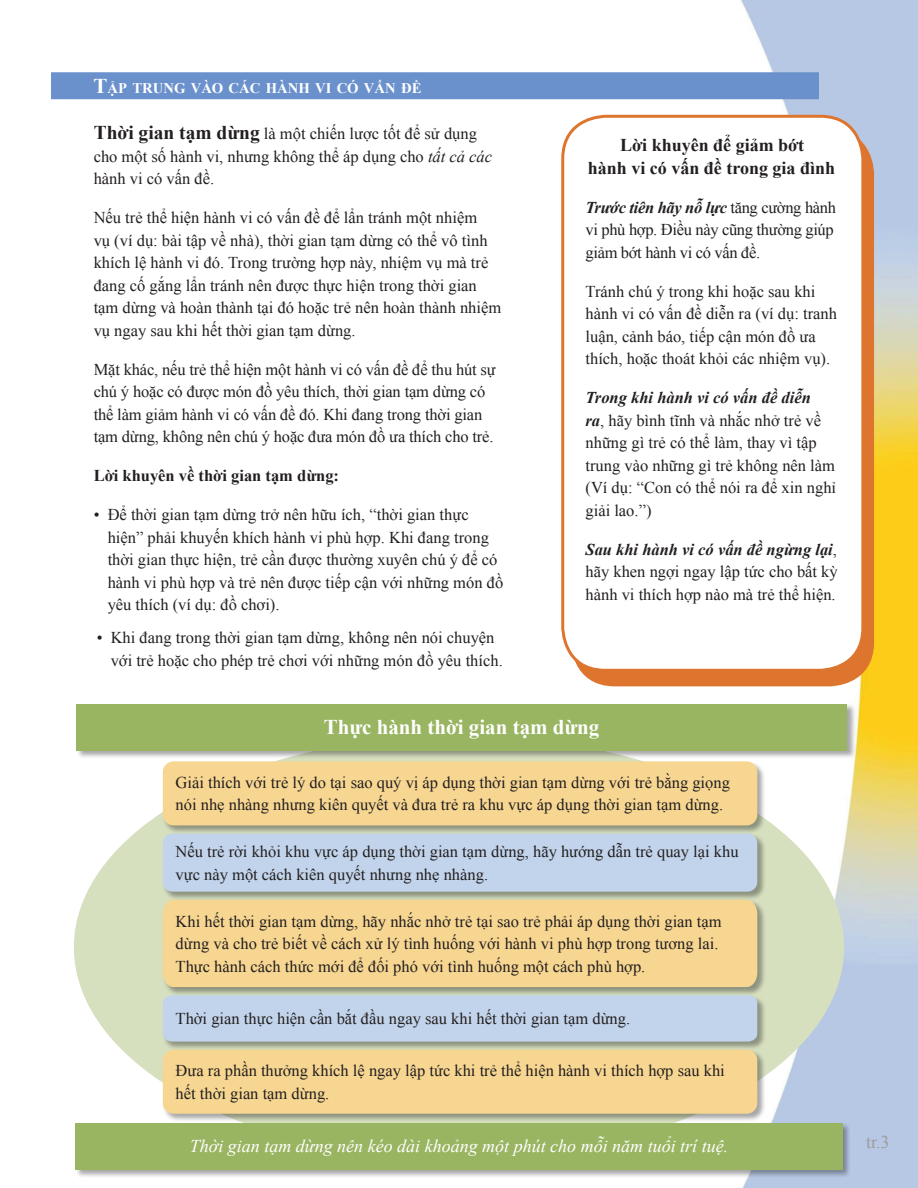
<style>
.page{position:relative;width:918px;height:1188px;background:#fff}
.page>*{position:absolute;margin:0;border:0;box-sizing:border-box;transform-origin:0 0}
.Bodd{font:700 21px "Times New Roman";color:#fff}
.Bodd_12{font:italic 18px "Times New Roman";color:#fff}
.Bodd-2{font:700 18px/22.5px "Times New Roman";color:#231f20;text-align:center}
.t1{font:18px "Times New Roman";color:#9d9c9c}
.Bodd-3{font:16.5px/22.5px "Times New Roman";color:#231f20}
.Bodd_Bull{font:16.5px/22.5px "Times New Roman";color:#231f20}
.Bodd-4{font:16.5px/22.5px "Times New Roman";letter-spacing:-.02em;color:#231f20}
.Bodd-5{font:700 16.5px "Times New Roman";color:#231f20}
.Subti_1{font:700 14.7px "Times New Roman";color:#fff}
.s1{font-size:21px}
.s2{font-weight:700;font-size:19.5px}
.s3{font-style:italic}
.s4{font-weight:700;font-style:italic}
</style>
<div class="page">
<img style="left:51px;top:0;width:867px;height:1188px">
<div style="left:74px;top:735px;width:770px;height:424px;background:#d6e0bf;border-radius:50%"></div>
<div style="left:572px;top:131px;width:301px;height:554px;background:#de752e;border-radius:43px"></div>
<div style="left:51px;top:72px;width:768px;height:27px;background:#6b91cc"></div>
<div style="left:563px;top:116px;width:300px;height:554px;background:#fff;border-radius:43px"></div>
<div style="left:561px;top:115px;width:303px;height:557px;border:3px solid #de752e;border-radius:43px"></div>
<div style="left:162px;top:761px;width:604px;height:73px;background:#231f20;opacity:.4"></div>
<div style="left:163px;top:761px;width:594px;height:64px;background:#f7d691;border-radius:11px"></div>
<div style="left:162px;top:1049px;width:604px;height:74px;background:#231f20;opacity:.4"></div>
<div style="left:163px;top:1050px;width:594px;height:64px;background:#f7d691;border-radius:11px"></div>
<div style="left:162px;top:899px;width:604px;height:97px;background:#231f20;opacity:.4"></div>
<div style="left:163px;top:901px;width:594px;height:86px;background:#f7d691"></div>
<div style="left:162px;top:833px;width:604px;height:68px;background:#231f20;opacity:.4"></div>
<div style="left:163px;top:834px;width:594px;height:58px;background:#c2d4eb;border-radius:10px"></div>
<div style="left:162px;top:995px;width:604px;height:55px;background:#231f20;opacity:.4"></div>
<div style="left:163px;top:995px;width:594px;height:47px;background:#c2d4eb"></div>
<div style="left:76px;top:704px;width:780px;height:55px;background:#231f20;opacity:.4"></div>
<div style="left:77px;top:704px;width:770px;height:46px;background:#99b561"></div>
<div style="left:75px;top:1122px;width:777px;height:56px;background:#231f20;opacity:.4"></div>
<div style="left:75px;top:1123px;width:768px;height:46px;background:#99b561"></div>
<p class="Subti_1" style="left:94px;top:78px;width:329px"><span class="s1">T</span>ẬP TRUNG VÀO CÁC HÀNH VI CÓ VẤN ĐỀ</p>
<p class="Bodd-3" style="left:94px;top:122px;width:400px"><span class="s2">Thời gian tạm dừng</span> là một chiến lược tốt để sử dụng cho một số hành vi, nhưng không thể áp dụng cho <span class="s3">tất cả các </span>hành vi có vấn đề.</p>
<p class="Bodd-3" style="left:94px;top:206px;width:409px">Nếu trẻ thể hiện hành vi có vấn đề để lẩn tránh một nhiệm<br>vụ (ví dụ: bài tập về nhà), thời gian tạm dừng có thể vô tình khích lệ hành vi đó. Trong trường hợp này, nhiệm vụ mà trẻ đang cố gắng lẩn tránh nên được thực hiện trong thời gian tạm dừng và hoàn thành tại đó hoặc trẻ nên hoàn thành nhiệm vụ ngay sau khi hết thời gian tạm dừng.</p>
<p class="Bodd-3" style="left:94px;top:358px;width:404px">Mặt khác, nếu trẻ thể hiện một hành vi có vấn đề để thu hút sự chú ý hoặc có được món đồ yêu thích, thời gian tạm dừng có thể làm giảm hành vi có vấn đề đó. Khi đang trong thời gian tạm dừng, không nên chú ý hoặc đưa món đồ ưa thích cho trẻ.</p>
<p class="Bodd-5" style="left:94px;top:464px;width:247px">Lời khuyên về thời gian tạm dừng:</p>
<p class="Bodd_Bull" style="left:108px;top:503px;width:397px;text-indent:-14px">• Để thời gian tạm dừng trở nên hữu ích, “thời gian thực hiện” phải khuyến khích hành vi phù hợp. Khi đang trong thời gian thực hiện, trẻ cần được thường xuyên chú ý để có hành vi phù hợp và trẻ nên được tiếp cận với những món đồ yêu thích (ví dụ: đồ chơi).</p>
<p class="Bodd_Bull" style="left:111px;top:626px;width:394px;text-indent:-14px">• Khi đang trong thời gian tạm dừng, không nên nói chuyện với trẻ hoặc cho phép trẻ chơi với những món đồ yêu thích.</p>
<p class="Bodd-2" style="left:588px;top:134px;width:249px">Lời khuyên để giảm bớt<br>hành vi có vấn đề trong gia đình</p>
<p class="Bodd-4" style="left:586px;top:196px;width:252px"><span class="s4">Trước tiên hãy nỗ lực</span> tăng cường hành vi phù hợp. Điều này cũng thường giúp giảm bớt hành vi có vấn đề.</p>
<p class="Bodd-3" style="left:586px;top:280px;width:253px">Tránh chú ý trong khi hoặc sau khi hành vi có vấn đề diễn ra (ví dụ: tranh luận, cảnh báo, tiếp cận món đồ ưa thích, hoặc thoát khỏi các nhiệm vụ).</p>
<p class="Bodd-3" style="left:586px;top:386px;width:252px"><span class="s4">Trong khi hành vi có vấn đề diễn<br>ra</span>, hãy bình tĩnh và nhắc nhở trẻ về những gì trẻ có thể làm, thay vì tập trung vào những gì trẻ không nên làm (Ví dụ: “Con có thể nói ra để xin nghỉ giải lao.”)</p>
<p class="Bodd-3" style="left:586px;top:538px;width:254px;text-align:justify"><span class="s4">Sau khi hành vi có vấn đề ngừng lại</span>, hãy khen ngợi ngay lập tức cho bất kỳ hành vi thích hợp nào mà trẻ thể hiện.</p>
<p class="Bodd" style="left:324px;top:713px;width:277px">Thực hành thời gian tạm dừng</p>
<p class="Bodd-3" style="left:176px;top:771px;width:556px">Giải thích với trẻ lý do tại sao quý vị áp dụng thời gian tạm dừng với trẻ bằng giọng nói nhẹ nhàng nhưng kiên quyết và đưa trẻ ra khu vực áp dụng thời gian tạm dừng.</p>
<p class="Bodd-3" style="left:176px;top:840px;width:565px">Nếu trẻ rời khỏi khu vực áp dụng thời gian tạm dừng, hãy hướng dẫn trẻ quay lại khu vực này một cách kiên quyết nhưng nhẹ nhàng.</p>
<p class="Bodd-3" style="left:176px;top:910px;width:548px">Khi hết thời gian tạm dừng, hãy nhắc nhở trẻ tại sao trẻ phải áp dụng thời gian tạm dừng và cho trẻ biết về cách xử lý tình huống với hành vi phù hợp trong tương lai.<br>Thực hành cách thức mới để đối phó với tình huống một cách phù hợp.</p>
<p class="Bodd-3" style="left:176px;top:1007px;width:456px">Thời gian thực hiện cần bắt đầu ngay sau khi hết thời gian tạm dừng.</p>
<p class="Bodd-3" style="left:176px;top:1059px;width:551px">Đưa ra phần thưởng khích lệ ngay lập tức khi trẻ thể hiện hành vi thích hợp sau khi hết thời gian tạm dừng.</p>
<p class="Bodd_12" style="left:190px;top:1134px;width:540px">Thời gian tạm dừng nên kéo dài khoảng một phút cho mỗi năm tuổi trí tuệ.</p>
<p class="t1" style="left:866px;top:1130px;width:25px">tr.3</p>
</div>
